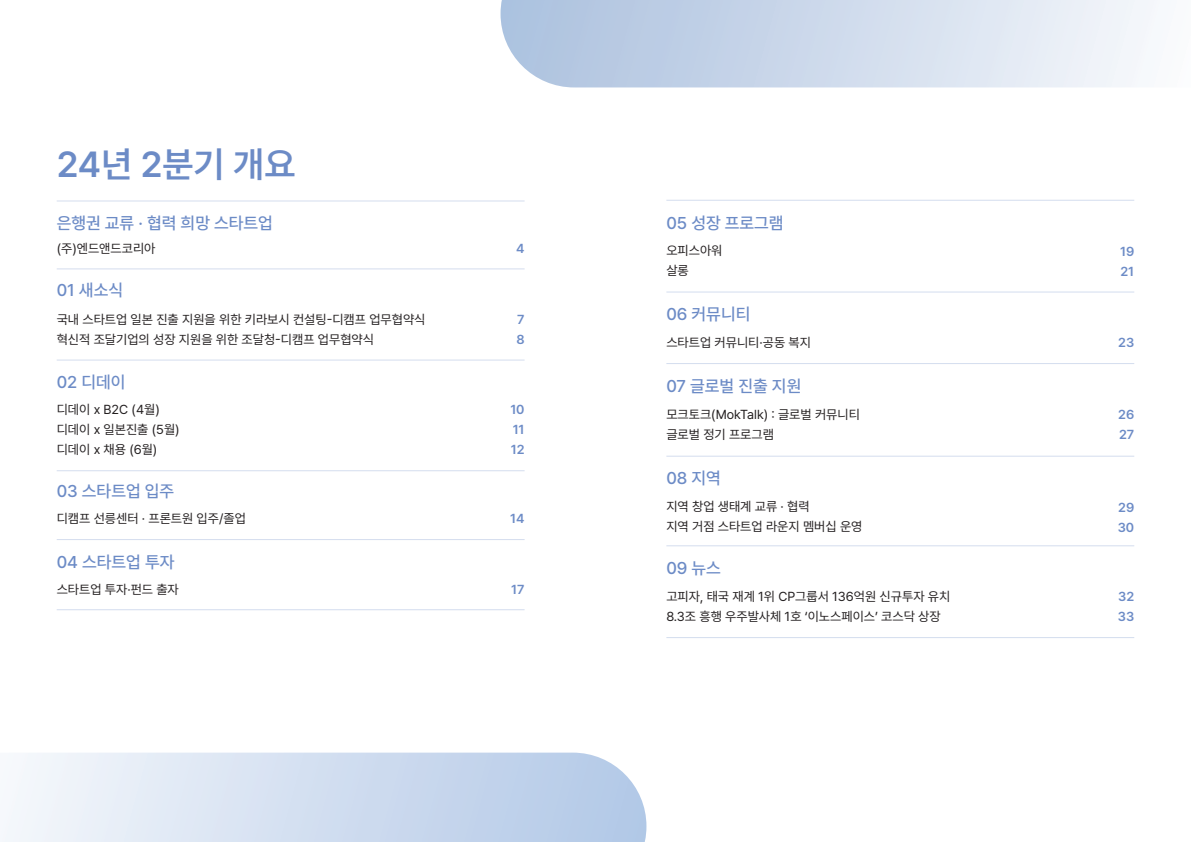
<style>
.page{position:relative;width:1191px;height:842px;background:#fff}
.page>*{position:absolute;margin:0;border:0;box-sizing:border-box;transform-origin:0 0}
.t1{font:600 36px "Pretendard";color:#6c8bc6}
.t2{font:500 17px "Pretendard";color:#6c8bc6}
.t3{font:13px/20px "Pretendard";color:#231f20}
.t4{font:600 13px/20px "Pretendard";color:#6c8bc6}
</style>
<div class="page">
<hr style="left:57px;top:269px;width:467px;height:1px;background:#6c8bc6">
<hr style="left:57px;top:201px;width:467px;height:1px;background:#6c8bc6">
<hr style="left:666px;top:200px;width:468px;height:1px;background:#6c8bc6">
<hr style="left:666px;top:292px;width:468px;height:1px;background:#6c8bc6">
<hr style="left:666px;top:363px;width:468px;height:1px;background:#6c8bc6">
<hr style="left:57px;top:360px;width:467px;height:1px;background:#6c8bc6">
<hr style="left:666px;top:456px;width:468px;height:1px;background:#6c8bc6">
<hr style="left:57px;top:470px;width:467px;height:1px;background:#6c8bc6">
<hr style="left:666px;top:545px;width:468px;height:1px;background:#6c8bc6">
<hr style="left:57px;top:539px;width:467px;height:1px;background:#6c8bc6">
<hr style="left:57px;top:609px;width:467px;height:1px;background:#6c8bc6">
<hr style="left:666px;top:637px;width:468px;height:1px;background:#6c8bc6">
<svg style="left:4px;top:753px;width:642px;height:89px"></svg>
<svg style="left:500px;top:0;width:655px;height:87px"></svg>
<h1 class="t1" style="left:57px;top:139px;width:240px">24년 2분기 개요</h1>
<h2 class="t2" style="left:57px;top:211px;width:218px">은행권 교류 · 협력 희망 스타트업</h2>
<p class="t3" style="left:57px;top:238px;width:100px">(주)엔드앤드코리아</p>
<h2 class="t2" style="left:57px;top:278px;width:68px">01 새소식</h2>
<p class="t3" style="left:57px;top:309px;width:370px">국내 스타트업 일본 진출 지원을 위한 키라보시 컨설팅-디캠프 업무협약식 혁신적 조달기업의 성장 지원을 위한 조달청-디캠프 업무협약식</p>
<p class="t4" style="left:516px;top:238px;width:10px">4</p>
<p class="t4" style="left:516px;top:309px;width:10px">7<br>8</p>
<h2 class="t2" style="left:666px;top:211px;width:119px">05 성장 프로그램</h2>
<p class="t3" style="left:666px;top:240px;width:58px">오피스아워 살롱</p>
<h2 class="t2" style="left:666px;top:301px;width:85px">06 커뮤니티</h2>
<p class="t3" style="left:666px;top:332px;width:146px">스타트업 커뮤니티·공동 복지</p>
<h2 class="t2" style="left:57px;top:370px;width:70px">02 디데이</h2>
<h2 class="t2" style="left:666px;top:374px;width:136px">07 글로벌 진출 지원</h2>
<p class="t3" style="left:57px;top:399px;width:124px">디데이 x B2C (4월) 디데이 x 일본진출 (5월) 디데이 x 채용 (6월)</p>
<p class="t3" style="left:666px;top:404px;width:195px">모크토크(MokTalk) : 글로벌 커뮤니티 글로벌 정기 프로그램</p>
<p class="t4" style="left:510px;top:399px;width:16px;text-align:justify">10<br>11<br>12</p>
<h2 class="t2" style="left:57px;top:479px;width:119px">03 스타트업 입주</h2>
<h2 class="t2" style="left:666px;top:466px;width:56px">08 지역</h2>
<p class="t3" style="left:57px;top:508px;width:191px">디캠프 선릉센터 · 프론트원 입주/졸업</p>
<p class="t3" style="left:666px;top:496px;width:198px">지역 창업 생태계 교류 · 협력<br>지역 거점 스타트업 라운지 멤버십 운영</p>
<p class="t4" style="left:510px;top:508px;width:16px">14</p>
<h2 class="t2" style="left:57px;top:549px;width:119px">04 스타트업 투자</h2>
<h2 class="t2" style="left:666px;top:555px;width:56px">09 뉴스</h2>
<p class="t3" style="left:57px;top:579px;width:124px">스타트업 투자·펀드 출자</p>
<p class="t4" style="left:511px;top:579px;width:15px">17</p>
<p class="t3" style="left:666px;top:586px;width:285px">고피자, 태국 재계 1위 CP그룹서 136억원 신규투자 유치<br>8.3조 흥행 우주발사체 1호 ‘이노스페이스’ 코스닥 상장</p>
<p class="t4" style="left:1120px;top:241px;width:16px">19<br>21</p>
<p class="t4" style="left:1118px;top:332px;width:18px">23</p>
<p class="t4" style="left:1118px;top:404px;width:18px">26<br>27</p>
<p class="t4" style="left:1117px;top:496px;width:18px">29<br>30</p>
<p class="t4" style="left:1117px;top:586px;width:18px">32<br>33</p>
</div>
